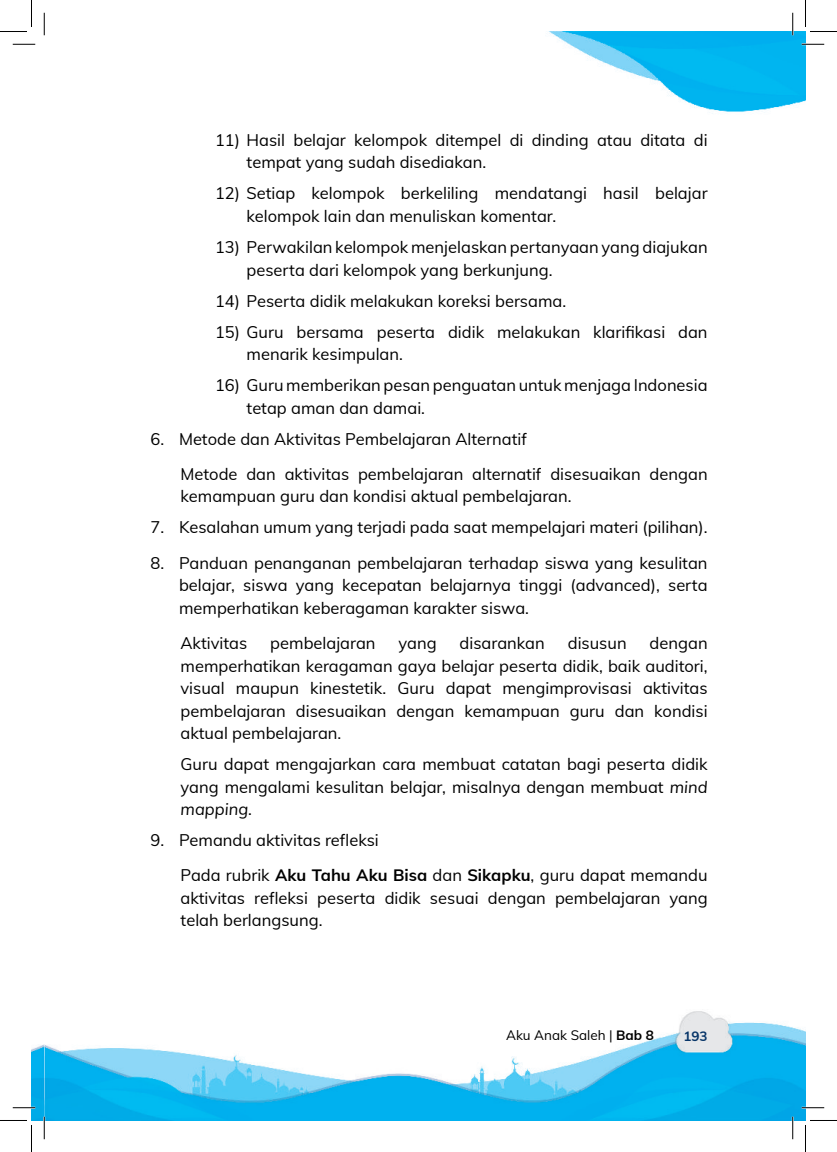
<style>
.page{position:relative;width:837px;height:1152px;background:#fff}
.page>*{position:absolute;margin:0;border:0;box-sizing:border-box;transform-origin:0 0}
.t1{font:16.5px/22.5px "Mulish";color:#000}
.t2{font:13.5px "Mulish";color:#000}
.t3{font:700 13.5px "Mulish";color:#073568}
.s1{font-style:italic}
.s2{font-weight:700}
</style>
<div class="page">
<img style="left:549px;top:32px;width:256px;height:82px">
<img style="left:32px;top:1011px;width:773px;height:109px">
<hr style="left:802px;top:43px;width:22px;height:2px;background:#fff">
<hr style="left:13px;top:1106px;width:22px;height:2px;background:#fff">
<hr style="left:802px;top:1106px;width:22px;height:2px;background:#fff">
<hr style="left:43px;top:1116px;width:2px;height:23px;background:#fff">
<hr style="left:792px;top:13px;width:2px;height:22px;background:#fff">
<hr style="left:792px;top:1116px;width:2px;height:23px;background:#fff">
<svg style="left:13px;top:44px;width:22px;height:1px"></svg>
<svg style="left:802px;top:44px;width:22px;height:1px"></svg>
<svg style="left:13px;top:1107px;width:22px;height:1px"></svg>
<svg style="left:802px;top:1107px;width:22px;height:1px"></svg>
<svg style="left:44px;top:13px;width:1px;height:22px"></svg>
<svg style="left:44px;top:1116px;width:1px;height:23px"></svg>
<svg style="left:792px;top:13px;width:1px;height:22px"></svg>
<svg style="left:792px;top:1116px;width:1px;height:23px"></svg>
<svg style="left:0;top:0;width:32px;height:32px"></svg>
<svg style="left:0;top:1120px;width:32px;height:32px"></svg>
<svg style="left:805px;top:0;width:32px;height:32px"></svg>
<svg style="left:805px;top:1120px;width:32px;height:32px"></svg>
<p class="t1" style="left:247px;top:128px;width:462px;text-indent:-31px">11) Hasil belajar kelompok ditempel di dinding atau ditata di tempat yang sudah disediakan.</p>
<p class="t1" style="left:247px;top:181px;width:462px;text-indent:-31px">12) Setiap kelompok berkeliling mendatangi hasil belajar kelompok lain dan menuliskan komentar.</p>
<p class="t1" style="left:247px;top:235px;width:462px;text-indent:-31px">13) Perwakilan kelompok menjelaskan pertanyaan yang diajukan peserta dari kelompok yang berkunjung.</p>
<p class="t1" style="left:215px;top:288px;width:353px">14) Peserta didik melakukan koreksi bersama.</p>
<p class="t1" style="left:247px;top:319px;width:463px;text-indent:-31px">15) Guru bersama peserta didik melakukan klarifikasi dan menarik kesimpulan.</p>
<p class="t1" style="left:247px;top:373px;width:463px;text-indent:-31px">16) Guru memberikan pesan penguatan untuk menjaga Indonesia tetap aman dan damai.</p>
<p class="t1" style="left:181px;top:420px;width:529px;line-height:35.2px;text-indent:-30px">6. Metode dan Aktivitas Pembelajaran Alternatif<br>Metode dan aktivitas pembelajaran alternatif disesuaikan dengan</p>
<p class="t1" style="left:181px;top:484px;width:393px">kemampuan guru dan kondisi aktual pembelajaran.</p>
<p class="t1" style="left:151px;top:515px;width:558px">7. Kesalahan umum yang terjadi pada saat mempelajari materi (pilihan).</p>
<p class="t1" style="left:179px;top:550px;width:530px;text-align:justify;text-indent:-28px">8. Panduan penanganan pembelajaran terhadap siswa yang kesulitan belajar, siswa yang kecepatan belajarnya tinggi (advanced), serta memperhatikan keberagaman karakter siswa.</p>
<p class="t1" style="left:181px;top:631px;width:68px">Aktivitas</p>
<p class="t1" style="left:270px;top:631px;width:107px">pembelajaran</p>
<p class="t1" style="left:398px;top:631px;width:40px">yang</p>
<p class="t1" style="left:460px;top:631px;width:87px">disarankan</p>
<p class="t1" style="left:568px;top:631px;width:60px">disusun</p>
<p class="t1" style="left:181px;top:631px;width:529px;text-align:justify;text-indent:469px">dengan memperhatikan keragaman gaya belajar peserta didik, baik auditori, visual maupun kinestetik. Guru dapat mengimprovisasi aktivitas pembelajaran disesuaikan dengan kemampuan guru dan kondisi aktual pembelajaran.</p>
<p class="t1" style="left:181px;top:752px;width:529px;text-align:justify">Guru dapat mengajarkan cara membuat catatan bagi peserta didik yang mengalami kesulitan belajar, misalnya dengan membuat <span class="s1">mind mapping</span>.</p>
<p class="t1" style="left:181px;top:821px;width:528px;line-height:35.2px;text-indent:-30px">9. Pemandu aktivitas refleksi<br>Pada rubrik <span class="s2">Aku Tahu Aku Bisa</span> dan <span class="s2">Sikapku</span>, guru dapat memandu</p>
<p class="t1" style="left:181px;top:886px;width:529px">aktivitas refleksi peserta didik sesuai dengan pembelajaran yang telah berlangsung.</p>
<p class="t2" style="left:506px;top:1025px;width:149px">Aku Anak Saleh | <span class="s2">Bab 8</span></p>
<p class="t3" style="left:683px;top:1026px;width:26px">193</p>
</div>
